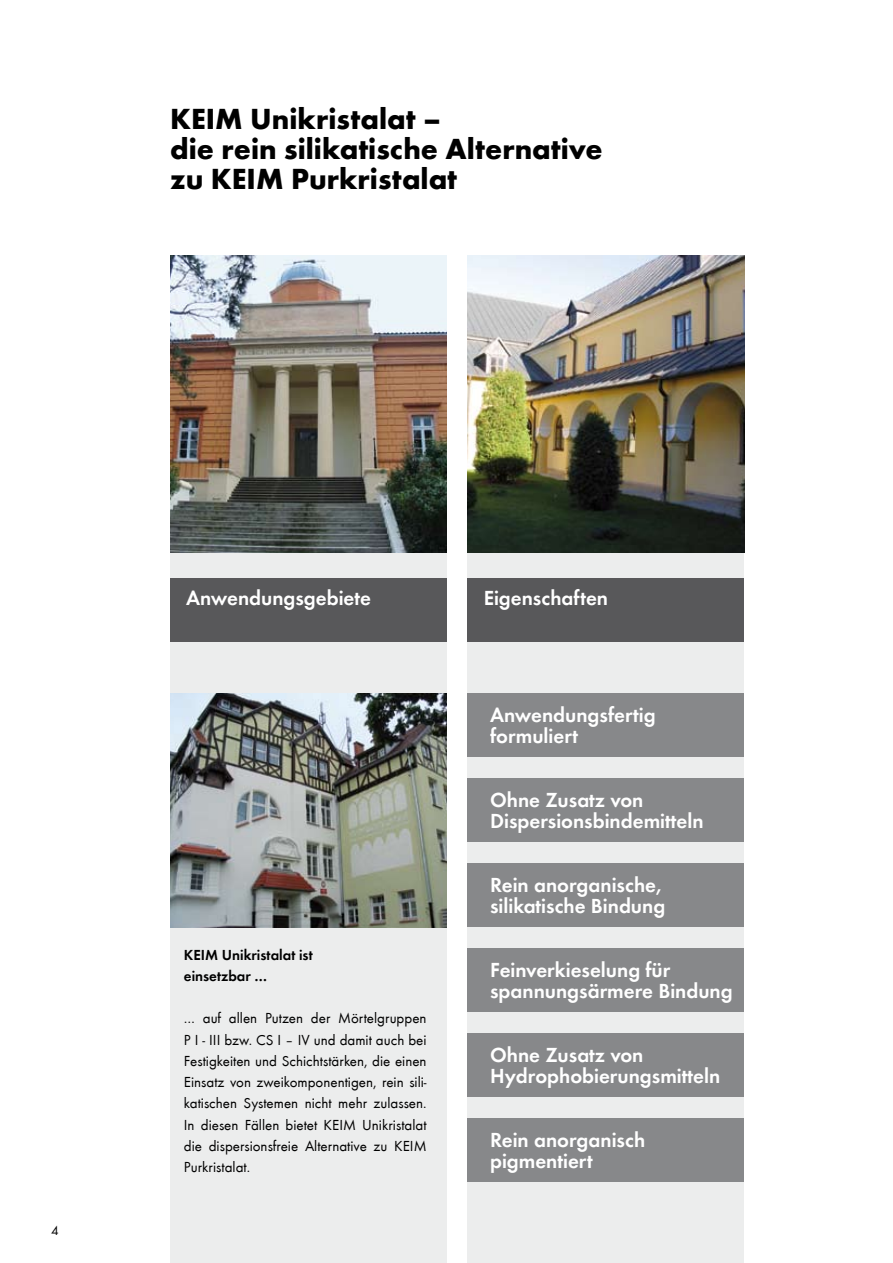
<style>
.page{position:relative;width:893px;height:1263px;background:#fff}
.page>*{position:absolute;margin:0;border:0;box-sizing:border-box;transform-origin:0 0}
.t1{font:700 30px/30px "Futura T";color:#000}
.t2{font:21px/21px "Futura T Dem";color:#fff}
.t3{font:15px/21.3px "Futura T Boo";color:#000;text-align:justify}
.t4{font:15px/21.3px "Futura T Dem";color:#000}
.t5{font:13.5px "Futura T";color:#000}
</style>
<div class="page">
<div style="left:170px;top:553px;width:276px;height:710px;background:#eceded"></div>
<div style="left:170px;top:578px;width:276px;height:64px;background:#58585a"></div>
<img style="left:170px;top:693px;width:276px;height:234px">
<div style="left:468px;top:553px;width:276px;height:710px;background:#eceded"></div>
<div style="left:468px;top:578px;width:276px;height:64px;background:#58585a"></div>
<div style="left:468px;top:693px;width:276px;height:64px;background:#87888a"></div>
<div style="left:468px;top:778px;width:276px;height:64px;background:#87888a"></div>
<div style="left:468px;top:863px;width:276px;height:64px;background:#87888a"></div>
<div style="left:468px;top:948px;width:276px;height:64px;background:#87888a"></div>
<div style="left:468px;top:1033px;width:276px;height:64px;background:#87888a"></div>
<div style="left:468px;top:1118px;width:276px;height:64px;background:#87888a"></div>
<img style="left:170px;top:255px;width:276px;height:298px">
<img style="left:468px;top:255px;width:276px;height:298px">
<h1 class="t1" style="left:170px;top:104px;width:434px">KEIM Unikristalat –<br>die rein silikatische Alternative zu KEIM Purkristalat</h1>
<p class="t5" style="left:51px;top:1223px;width:9px">4</p>
<h2 class="t2" style="left:186px;top:587px;width:187px">Anwendungsgebiete</h2>
<h2 class="t2" style="left:484px;top:587px;width:126px">Eigenschaften</h2>
<h2 class="t2" style="left:490px;top:704px;width:167px">Anwendungsfertig formuliert</h2>
<h2 class="t2" style="left:490px;top:789px;width:215px">Ohne Zusatz von<br>Dispersionsbindemitteln</h2>
<p class="t4" style="left:184px;top:944px;width:130px">KEIM Unikristalat ist einsetzbar …</p>
<p class="t3" style="left:184px;top:1008px;width:244px">… auf allen Putzen der Mörtelgruppen P I - III bzw. CS I – IV und damit auch bei Festigkeiten und Schichtstärken, die einen Einsatz von zweikomponentigen, rein sili&shy;katischen Systemen nicht mehr zulassen.<br>In diesen Fällen bietet KEIM Unikristalat die dispersionsfreie Alternative zu KEIM Purkristalat.</p>
<h2 class="t2" style="left:490px;top:874px;width:177px">Rein anorganische, silikatische Bindung</h2>
<h2 class="t2" style="left:490px;top:959px;width:244px">Feinverkieselung für spannungsärmere Bindung</h2>
<h2 class="t2" style="left:490px;top:1044px;width:232px">Ohne Zusatz von<br>Hydrophobierungsmitteln</h2>
<h2 class="t2" style="left:490px;top:1129px;width:157px">Rein anorganisch pigmentiert</h2>
</div>
